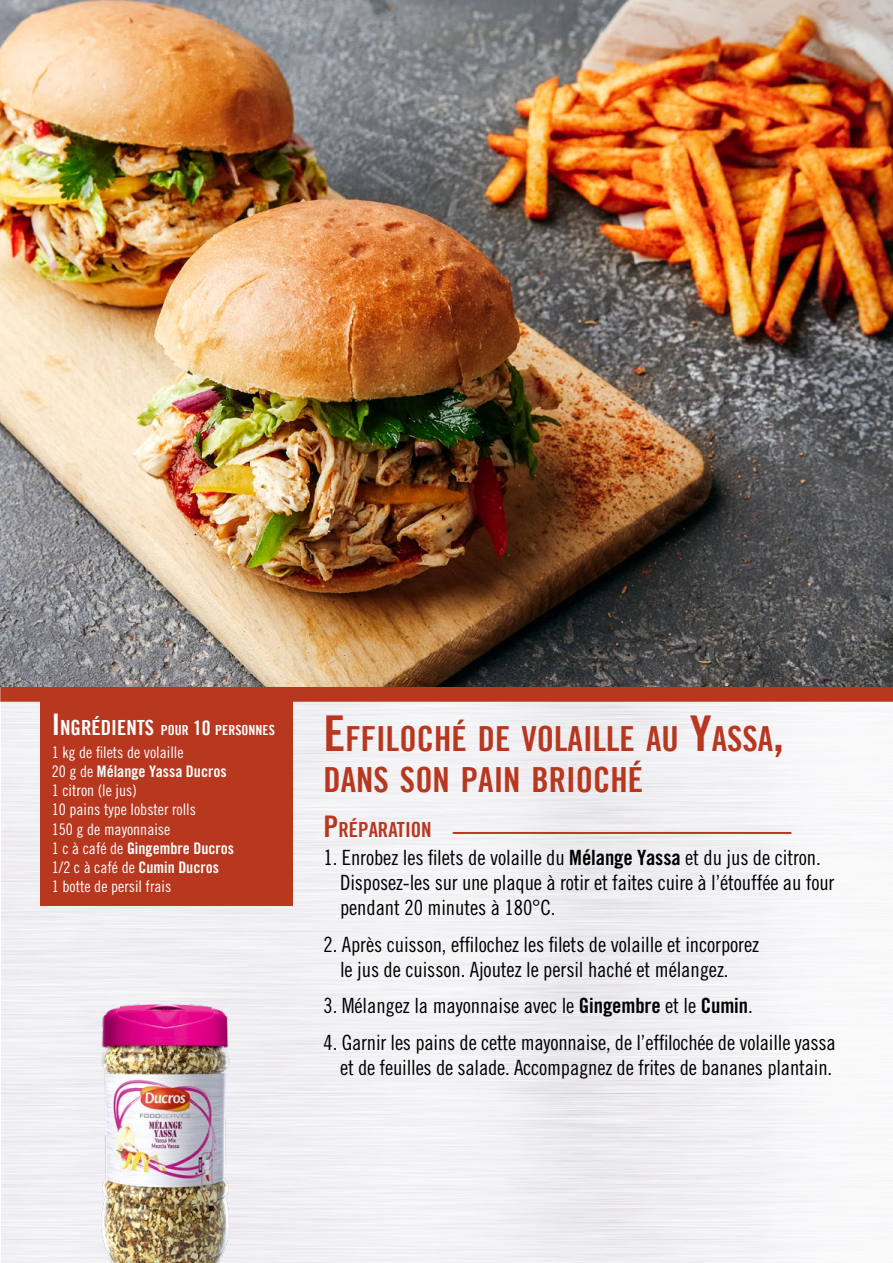
<style>
.page{position:relative;width:893px;height:1263px;background:#fff}
.page>*{position:absolute;margin:0;border:0;box-sizing:border-box;transform-origin:0 0}
.t1{font:34.65px/40.5px "Trade Gothic Bold Cond Twenty";color:#b7371f}
.t2{font:21px/25.2px "Trade Gothic LT Std Cn 18";letter-spacing:-.005em;color:#000}
.t3{font:20.85px "Trade Gothic Bold Cond Twenty";color:#b7371f}
.t4{font:15.9px/19.2px "Trade Gothic LT Std Cn 18";color:#fff}
.t5{font:15.9px "Trade Gothic LT Std Bd Cn 20";color:#fff}
.t6{font:13.95px "Trade Gothic Bold Cond Twenty";color:#fff}
.s1{font-size:29.85px}
.s2{font-size:20.85px}
.s3{font-size:19.95px}
.s4{font-family:"Trade Gothic LT Std Cn 18"}
.s5{font-family:"Trade Gothic LT Std Bd Cn 20"}
.s6{font-size:49.5px}
</style>
<div class="page">
<img style="left:1px;top:702px;width:880px;height:561px">
<div style="left:41px;top:696px;width:252px;height:210px;background:#b7371f"></div>
<div style="left:1px;top:687px;width:892px;height:14px;background:#b7371f"></div>
<div style="left:0;top:686px;width:893px;height:16px;border:2px solid #b7371f"></div>
<hr style="left:453px;top:832px;width:338px;height:2px;background:#b7371f">
<img style="left:0;top:0;width:893px;height:687px">
<img style="left:61px;top:944px;width:208px;height:319px">
<p class="t6" style="left:52px;top:721px;width:225px"><span class="s1">I</span> <span class="s2">NGRÉDIENTS</span> POUR <span class="s3">10</span> PERSONNES</p>
<p class="t4" style="left:52px;top:742px;width:133px">1 kg de filets de volaille</p>
<p class="t5" style="left:52px;top:761px;width:176px"><span class="s4">20 g de</span> Mélange Yassa Ducros</p>
<p class="t4" style="left:52px;top:781px;width:146px">1 citron (le jus)<br>10 pains type lobster rolls<br>150 g de mayonnaise</p>
<p class="t5" style="left:52px;top:838px;width:184px"><span class="s4">1 c à café de</span> Gingembre Ducros</p>
<p class="t4" style="left:52px;top:858px;width:169px">1/2 c à café de <span class="s5">Cumin Ducros<br></span>1 botte de persil frais</p>
<h1 class="t1" style="left:324px;top:719px;width:462px"><span class="s6">E</span>FFILOCHÉ DE VOLAILLE AU <span class="s6">Y</span>ASSA<span class="s6">,<br></span>DANS SON PAIN BRIOCHÉ</h1>
<p class="t3" style="left:324px;top:817px;width:110px"><span class="s1">P</span>RÉPARATION</p>
<p class="t2" style="left:340px;top:844px;width:496px;text-indent:-17px">1. Enrobez les filets de volaille du <span class="s5">Mélange Yassa</span> et du jus de citron.<br>Disposez-les sur une plaque à rotir et faites cuire à l’étouffée au four pendant 20 minutes à 180°C.</p>
<p class="t2" style="left:340px;top:931px;width:421px;text-indent:-17px">2. Après cuisson, effilochez les filets de volaille et incorporez le jus de cuisson. Ajoutez le persil haché et mélangez.</p>
<p class="t2" style="left:324px;top:993px;width:431px">3. Mélangez la mayonnaise avec le <span class="s5">Gingembre</span> et le <span class="s5">Cumin</span>.</p>
<p class="t2" style="left:324px;top:1029px;width:514px;text-align:right">4. Garnir les pains de cette mayonnaise, de l’effilochée de volaille yassa et de feuilles de salade. Accompagnez de frites de bananes plantain.</p>
</div>
